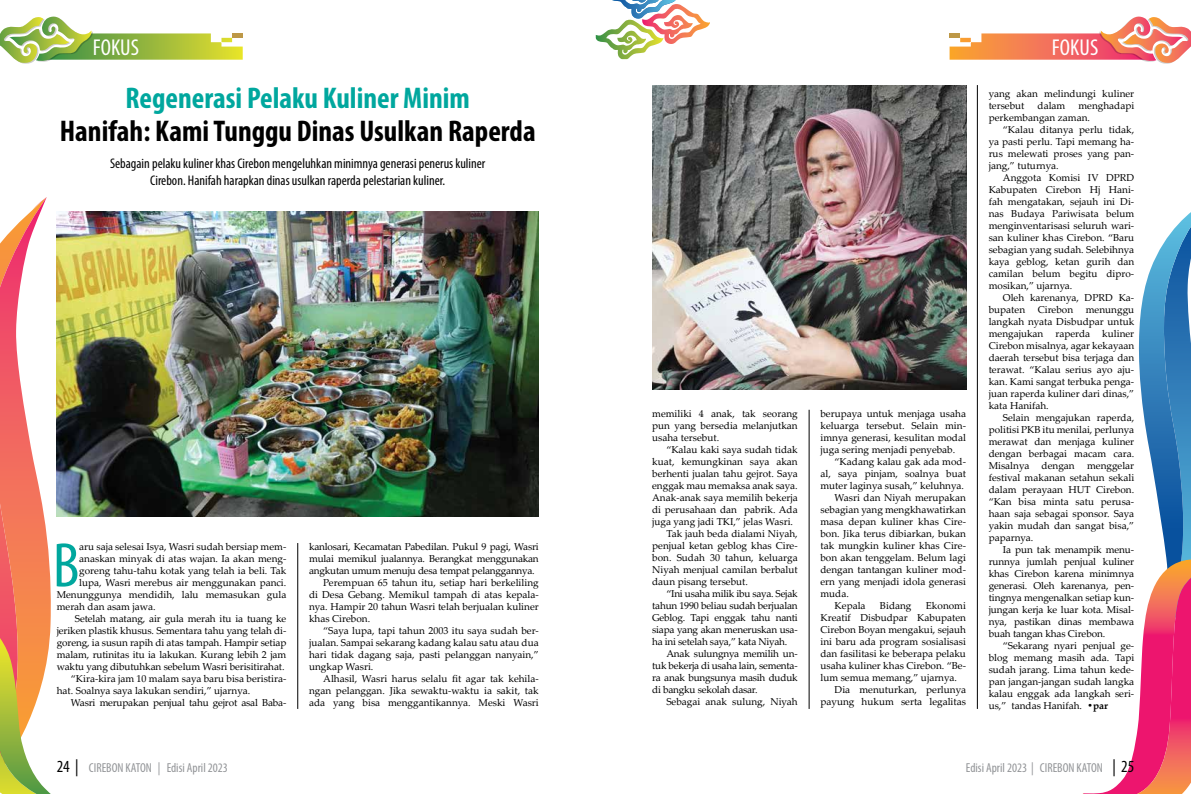
<style>
.page{position:relative;width:1191px;height:794px;background:#fff}
.page>*{position:absolute;margin:0;border:0;box-sizing:border-box;transform-origin:0 0}
.t1{font:condensed 63.4px "Myriad Pro";color:#00a79e}
.t2{font:700 condensed 30px "Myriad Pro";color:#000}
.t3{font:700 condensed 30px "Myriad Pro";color:#00a79e}
.t4{font:condensed 23px "Myriad Pro";color:#fff}
.t5{font:condensed 14px/16.8px "Myriad Pro";color:#000;text-align:center}
.t6{font:condensed 13px "Myriad Pro";color:#939598}
.t7{font:10px/12px "Palatino Linotype";color:#000;text-align:justify}
.t8{font:10px "Palatino Linotype";letter-spacing:-.02em;color:#000}
.s1{font-weight:700}
.s2{font-size:17px;color:#000}
</style>
<div class="page">
<svg style="left:1083px;top:212px;width:108px;height:582px"></svg>
<svg style="left:0;top:16px;width:243px;height:48px"></svg>
<svg style="left:949px;top:16px;width:242px;height:48px"></svg>
<svg style="left:0;top:197px;width:69px;height:597px"></svg>
<svg style="left:596px;top:0;width:114px;height:59px"></svg>
<img style="left:57px;top:212px;width:482px;height:304px">
<img style="left:652px;top:85px;width:314px;height:305px">
<hr style="left:297px;top:543px;width:1px;height:166px;background:#000">
<hr style="left:809px;top:410px;width:1px;height:299px;background:#000">
<hr style="left:977px;top:85px;width:1px;height:624px;background:#000">
<h3 class="t4" style="left:93px;top:33px;width:48px">FOKUS</h3>
<h3 class="t4" style="left:1052px;top:33px;width:48px">FOKUS</h3>
<h2 class="t3" style="left:125px;top:79px;width:346px">Regenerasi Pelaku Kuliner Minim</h2>
<h2 class="t2" style="left:60px;top:112px;width:477px">Hanifah: Kami Tunggu Dinas Usulkan Raperda</h2>
<h3 class="t5" style="left:110px;top:155px;width:377px">Sebagain pelaku kuliner khas Cirebon mengeluhkan minimnya generasi penerus kuliner<br>Cirebon. Hanifah harapkan dinas usulkan raperda pelestarian kuliner.</h3>
<h1 class="t1" style="left:53px;top:527px;width:28px">B</h1>
<p class="t7" style="left:79px;top:540px;width:209px">aru saja selesai Isya, Wasri sudah bersiap mem-</p>
<p class="t7" style="left:79px;top:552px;width:209px">anaskan minyak di atas wajan. Ia akan meng-</p>
<p class="t7" style="left:79px;top:564px;width:209px">goreng tahu-tahu kotak yang telah ia beli. Tak</p>
<p class="t7" style="left:79px;top:576px;width:209px">lupa, Wasri merebus air menggunakan panci.</p>
<p class="t7" style="left:57px;top:588px;width:231px">Menunggunya mendidih, lalu memasukan gula</p>
<p class="t7" style="left:57px;top:600px;width:100px">merah dan asam jawa.</p>
<p class="t7" style="left:75px;top:612px;width:213px">Setelah matang, air gula merah itu ia tuang ke</p>
<p class="t7" style="left:57px;top:624px;width:231px">jeriken plastik khusus. Sementara tahu yang telah di-</p>
<p class="t7" style="left:57px;top:636px;width:231px">goreng, ia susun rapih di atas tampah. Hampir setiap</p>
<p class="t7" style="left:57px;top:648px;width:231px">malam, rutinitas itu ia lakukan. Kurang lebih 2 jam</p>
<p class="t7" style="left:57px;top:660px;width:229px">waktu yang dibutuhkan sebelum Wasri berisitirahat.</p>
<p class="t7" style="left:71px;top:672px;width:217px">“Kira-kira jam 10 malam saya baru bisa beristira-</p>
<p class="t7" style="left:57px;top:684px;width:195px">hat. Soalnya saya lakukan sendiri,” ujarnya.</p>
<p class="t8" style="left:71px;top:696px;width:217px">Wasri merupakan penjual tahu gejrot asal Baba-</p>
<p class="t8" style="left:309px;top:540px;width:231px">kanlosari, Kecamatan Pabedilan. Pukul 9 pagi, Wasri</p>
<p class="t8" style="left:309px;top:552px;width:231px">mulai memikul jualannya. Berangkat menggunakan</p>
<p class="t8" style="left:309px;top:564px;width:227px">angkutan umum menuju desa tempat pelanggannya.</p>
<p class="t7" style="left:323px;top:576px;width:217px">Perempuan 65 tahun itu, setiap hari berkeliling</p>
<p class="t7" style="left:309px;top:588px;width:231px">di Desa Gebang. Memikul tampah di atas kepala-</p>
<p class="t7" style="left:309px;top:600px;width:231px">nya. Hampir 20 tahun Wasri telah berjualan kuliner</p>
<p class="t7" style="left:309px;top:612px;width:63px">khas Cirebon.</p>
<p class="t7" style="left:323px;top:624px;width:217px">“Saya lupa, tapi tahun 2003 itu saya sudah ber-</p>
<p class="t7" style="left:309px;top:636px;width:231px">jualan. Sampai sekarang kadang kalau satu atau dua</p>
<p class="t7" style="left:309px;top:648px;width:231px">hari tidak dagang saja, pasti pelanggan nanyain,”</p>
<p class="t7" style="left:309px;top:660px;width:66px">ungkap Wasri.</p>
<p class="t7" style="left:323px;top:672px;width:216px">Alhasil, Wasri harus selalu fit agar tak kehila-</p>
<p class="t7" style="left:309px;top:684px;width:231px">ngan pelanggan. Jika sewaktu-waktu ia sakit, tak</p>
<p class="t7" style="left:309px;top:696px;width:231px">ada yang bisa menggantikannya. Meski Wasri</p>
<p class="t7" style="left:652px;top:407px;width:147px">memiliki 4 anak, tak seorang pun yang bersedia melanjutkan usaha tersebut.</p>
<p class="t7" style="left:666px;top:443px;width:133px">“Kalau kaki saya sudah tidak</p>
<p class="t7" style="left:652px;top:455px;width:147px">kuat, kemungkinan saya akan</p>
<p class="t7" style="left:652px;top:467px;width:147px">berhenti jualan tahu gejrot. Saya</p>
<p class="t7" style="left:652px;top:479px;width:147px">enggak mau memaksa anak saya.</p>
<p class="t7" style="left:652px;top:491px;width:147px">Anak-anak saya memilih bekerja</p>
<p class="t7" style="left:652px;top:503px;width:147px">di perusahaan dan pabrik. Ada</p>
<p class="t7" style="left:652px;top:515px;width:142px">juga yang jadi TKI,” jelas Wasri.</p>
<p class="t7" style="left:666px;top:527px;width:133px">Tak jauh beda dialami Niyah,</p>
<p class="t7" style="left:652px;top:539px;width:147px">penjual ketan geblog khas Cire-</p>
<p class="t7" style="left:652px;top:551px;width:147px">bon. Sudah 30 tahun, keluarga</p>
<p class="t7" style="left:652px;top:563px;width:147px">Niyah menjual camilan berbalut</p>
<p class="t7" style="left:652px;top:575px;width:97px">daun pisang tersebut.</p>
<p class="t8" style="left:666px;top:586px;width:133px">“Ini usaha milik ibu saya. Sejak</p>
<p class="t8" style="left:652px;top:598px;width:147px">tahun 1990 beliau sudah berjualan</p>
<p class="t8" style="left:652px;top:610px;width:147px">Geblog. Tapi enggak tahu nanti</p>
<p class="t8" style="left:652px;top:622px;width:147px">siapa yang akan meneruskan usa-</p>
<p class="t8" style="left:652px;top:634px;width:137px">ha ini setelah saya,” kata Niyah.</p>
<p class="t8" style="left:666px;top:646px;width:133px">Anak sulungnya memilih un-</p>
<p class="t8" style="left:652px;top:658px;width:147px">tuk bekerja di usaha lain, sementa-</p>
<p class="t8" style="left:652px;top:670px;width:147px">ra anak bungsunya masih duduk</p>
<p class="t8" style="left:652px;top:682px;width:107px">di bangku sekolah dasar.</p>
<p class="t7" style="left:666px;top:695px;width:133px">Sebagai anak sulung, Niyah</p>
<p class="t7" style="left:820px;top:407px;width:147px">berupaya untuk menjaga usaha keluarga tersebut. Selain min&shy;imnya generasi, kesulitan modal juga sering menjadi penyebab.</p>
<p class="t7" style="left:834px;top:455px;width:133px">“Kadang kalau gak ada mod-</p>
<p class="t7" style="left:820px;top:467px;width:147px">al, saya pinjam, soalnya buat</p>
<p class="t7" style="left:820px;top:479px;width:145px">muter laginya susah,” keluhnya.</p>
<p class="t7" style="left:834px;top:491px;width:133px">Wasri dan Niyah merupakan</p>
<p class="t7" style="left:820px;top:503px;width:147px">sebagian yang mengkhawatirkan</p>
<p class="t7" style="left:820px;top:515px;width:147px">masa depan kuliner khas Cire-</p>
<p class="t7" style="left:820px;top:527px;width:147px">bon. Jika terus dibiarkan, bukan</p>
<p class="t7" style="left:820px;top:539px;width:147px">tak mungkin kuliner khas Cire-</p>
<p class="t7" style="left:820px;top:551px;width:147px">bon akan tenggelam. Belum lagi</p>
<p class="t7" style="left:820px;top:563px;width:147px">dengan tantangan kuliner mod-</p>
<p class="t7" style="left:820px;top:575px;width:147px">ern yang menjadi idola generasi</p>
<p class="t7" style="left:820px;top:587px;width:30px">muda.</p>
<p class="t7" style="left:834px;top:599px;width:32px">Kepala</p>
<p class="t7" style="left:880px;top:599px;width:33px">Bidang</p>
<p class="t7" style="left:926px;top:599px;width:42px">Ekonomi</p>
<p class="t7" style="left:820px;top:611px;width:147px">Kreatif Disbudpar Kabupaten</p>
<p class="t7" style="left:820px;top:623px;width:147px">Cirebon Boyan mengakui, sejauh</p>
<p class="t7" style="left:820px;top:635px;width:147px">ini baru ada program sosialisasi</p>
<p class="t7" style="left:820px;top:647px;width:147px">dan fasilitasi ke beberapa pelaku</p>
<p class="t7" style="left:820px;top:659px;width:147px">usaha kuliner khas Cirebon. “Be-</p>
<p class="t7" style="left:820px;top:671px;width:138px">lum semua memang,” ujarnya.</p>
<p class="t7" style="left:834px;top:683px;width:133px">Dia menuturkan, perlunya</p>
<p class="t7" style="left:820px;top:695px;width:147px">payung hukum serta legalitas</p>
<p class="t7" style="left:988px;top:87px;width:147px">yang akan melindungi kuliner tersebut</p>
<p class="t7" style="left:988px;top:99px;width:147px;text-indent:90px">menghadapi perkembangan zaman.</p>
<p class="t7" style="left:988px;top:123px;width:147px;text-indent:14px">“Kalau ditanya perlu tidak, ya pasti perlu. Tapi memang ha&shy;rus melewati proses yang pan&shy;jang,” tuturnya.</p>
<p class="t7" style="left:988px;top:171px;width:147px;text-indent:14px">Anggota Komisi IV DPRD Kabupaten Cirebon Hj Hani&shy;fah mengatakan, sejauh ini Di&shy;nas Budaya Pariwisata belum menginventarisasi seluruh wari&shy;san kuliner khas Cirebon. “Baru sebagian yang sudah. Selebihnya kaya geblog, ketan gurih dan camilan belum begitu dipro&shy;mosikan,” ujarnya.</p>
<p class="t7" style="left:988px;top:291px;width:147px;text-indent:14px">Oleh karenanya, DPRD Ka&shy;bupaten</p>
<p class="t7" style="left:1037px;top:99px;width:29px">dalam</p>
<p class="t7" style="left:1037px;top:303px;width:37px">Cirebon</p>
<p class="t7" style="left:988px;top:303px;width:147px;text-indent:97px">menunggu langkah nyata Disbudpar untuk mengajukan raperda kuliner Cirebon misalnya, agar kekayaan daerah tersebut bisa terjaga dan terawat. “Kalau serius ayo aju&shy;kan. Kami sangat terbuka penga&shy;juan raperda kuliner dari dinas,” kata Hanifah.</p>
<p class="t7" style="left:988px;top:411px;width:147px;text-indent:14px">Selain mengajukan raperda, politisi PKB itu menilai, perlunya merawat dan menjaga kuliner dengan berbagai macam cara.<br>Misalnya dengan menggelar festival makanan setahun sekali dalam perayaan HUT Cirebon. “Kan bisa minta satu perusa&shy;haan saja sebagai sponsor. Saya yakin mudah dan sangat bisa,” paparnya.</p>
<p class="t7" style="left:988px;top:543px;width:147px;text-indent:14px">Ia pun tak menampik menu&shy;runnya jumlah penjual kuliner khas Cirebon karena minimnya generasi. Oleh karenanya, pen&shy;tingnya mengenalkan setiap kun&shy;jungan kerja ke luar kota. Misal&shy;nya, pastikan dinas membawa buah tangan khas Cirebon.</p>
<p class="t7" style="left:988px;top:639px;width:147px;text-indent:14px">“Sekarang nyari penjual ge&shy;blog memang masih ada. Tapi sudah jarang. Lima tahun kede&shy;pan jangan-jangan sudah langka kalau enggak ada langkah seri&shy;us,” tandas Hanifah. <span class="s1">•par</span></p>
<h3 class="t6" style="left:57px;top:759px;width:173px"><span class="s2">24 |</span> CIREBON KATON | Edisi April 2023</h3>
<h3 class="t6" style="left:966px;top:759px;width:170px">Edisi April 2023 | CIREBON KATON <span class="s2">| 25</span></h3>
</div>
